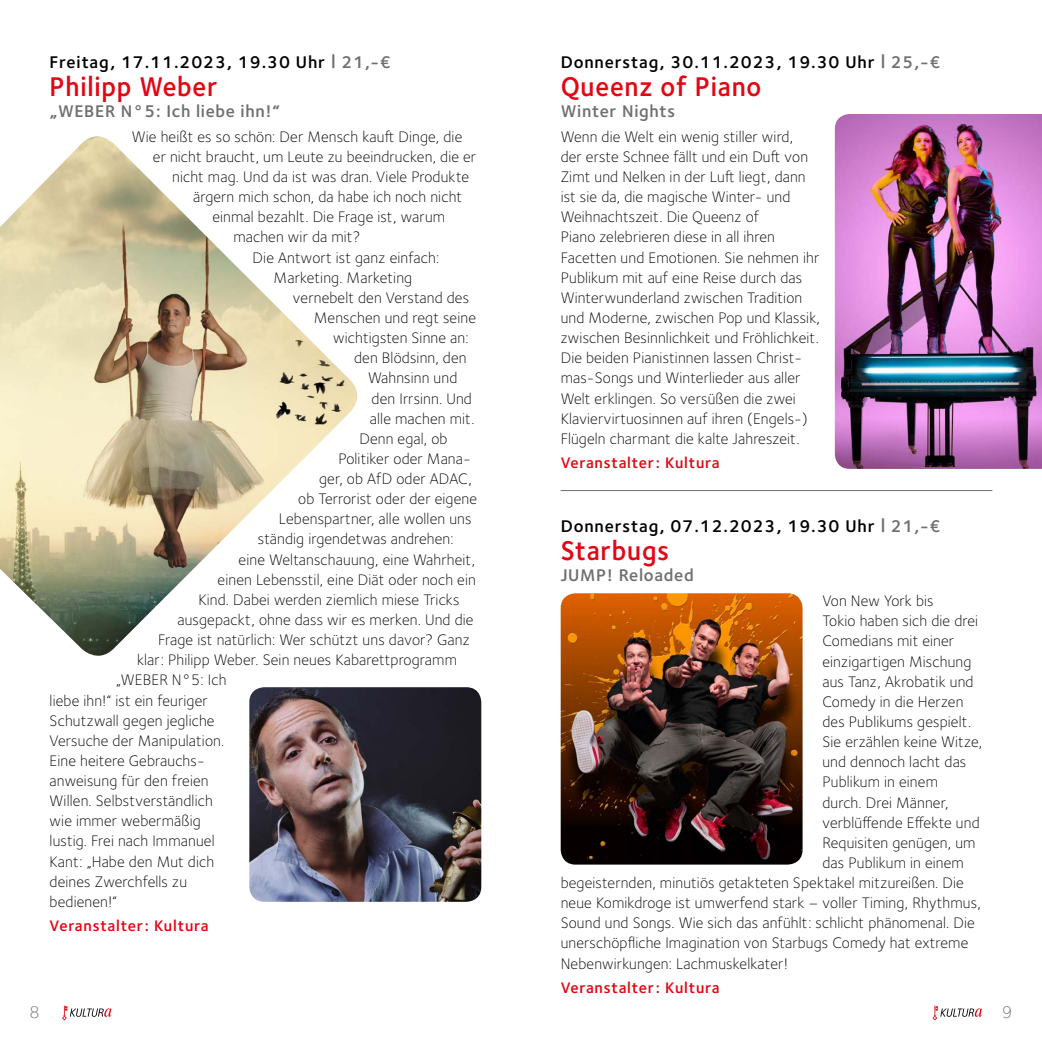
<style>
.page{position:relative;width:1042px;height:1042px;background:#fff}
.page>*{position:absolute;margin:0;border:0;box-sizing:border-box;transform-origin:0 0}
.t1{font:600 28px "Foundry Sterling";letter-spacing:.03em;color:#e30613;scale:.94 1}
.t2{font:600 17.5px "Foundry Sterling";letter-spacing:.05em;color:#000}
.t3{font:600 17.5px "Foundry Sterling";letter-spacing:.04em;color:#706f6f}
.t4{font:300 17.5px "Foundry Sterling";color:#706f6f}
.t5{font:300 15.75px/20.1px "Foundry Sterling";letter-spacing:.01em;color:#000}
.t6{font:600 15.75px "Foundry Sterling";letter-spacing:.05em;color:#e30613}
.s1{color:#706f6f}
</style>
<div class="page">
<svg style="left:62px;top:1005px;width:50px;height:16px"></svg>
<svg style="left:932px;top:1005px;width:51px;height:16px"></svg>
<hr style="left:561px;top:490px;width:431px;height:1px;background:#706f6f">
<img style="left:835px;top:114px;width:207px;height:355px">
<img style="left:561px;top:593px;width:241px;height:271px">
<img style="left:0;top:136px;width:358px;height:520px">
<img style="left:249px;top:687px;width:232px;height:215px">
<p class="t2" style="left:50px;top:51px;width:343px">Freitag, 17.11.2023, 19.30 Uhr <span class="s1">| 21,-€</span></p>
<h1 class="t1" style="left:50px;top:70px;width:180px">Philipp Weber</h1>
<p class="t3" style="left:50px;top:100px;width:232px">„WEBER N°5: Ich liebe ihn!“</p>
<p class="t5" style="left:132px;top:126px;width:332px">Wie heißt es so schön: Der Mensch kauft Dinge, die</p>
<p class="t5" style="left:153px;top:147px;width:325px">er nicht braucht, um Leute zu beeindrucken, die er</p>
<p class="t5" style="left:172px;top:167px;width:298px">nicht mag. Und da ist was dran. Viele Produkte</p>
<p class="t5" style="left:193px;top:187px;width:270px">ärgern mich schon, da habe ich noch nicht</p>
<p class="t5" style="left:212px;top:207px;width:234px">einmal bezahlt. Die Frage ist, warum</p>
<p class="t5" style="left:233px;top:227px;width:128px">machen wir da mit?</p>
<p class="t5" style="left:253px;top:247px;width:188px">Die Antwort ist ganz einfach:</p>
<p class="t5" style="left:274px;top:267px;width:140px">Marketing. Marketing</p>
<p class="t5" style="left:293px;top:287px;width:178px">vernebelt den Verstand des</p>
<p class="t5" style="left:314px;top:308px;width:164px">Menschen und regt seine</p>
<p class="t5" style="left:333px;top:328px;width:137px">wichtigsten Sinne an:</p>
<p class="t5" style="left:354px;top:348px;width:114px">den Blödsinn, den</p>
<p class="t5" style="left:368px;top:368px;width:91px">Wahnsinn und</p>
<p class="t5" style="left:372px;top:388px;width:102px">den Irrsinn. Und</p>
<p class="t5" style="left:370px;top:408px;width:106px">alle machen mit.</p>
<p class="t5" style="left:359px;top:428px;width:90px">Denn egal, ob</p>
<p class="t5" style="left:338px;top:448px;width:134px">Politiker oder Mana-</p>
<p class="t5" style="left:319px;top:469px;width:154px">ger, ob AfD oder ADAC,</p>
<p class="t5" style="left:298px;top:489px;width:180px">ob Terrorist oder der eigene</p>
<p class="t5" style="left:279px;top:509px;width:194px">Lebenspartner, alle wollen uns</p>
<p class="t5" style="left:258px;top:529px;width:197px">ständig irgendetwas andrehen:</p>
<p class="t5" style="left:239px;top:549px;width:238px">eine Weltanschauung, eine Wahrheit,</p>
<p class="t5" style="left:218px;top:569px;width:260px">einen Lebensstil, eine Diät oder noch ein</p>
<p class="t5" style="left:198px;top:589px;width:263px">Kind. Dabei werden ziemlich miese Tricks</p>
<p class="t5" style="left:177px;top:609px;width:298px">ausgepackt, ohne dass wir es merken. Und die</p>
<p class="t5" style="left:158px;top:630px;width:313px">Frage ist natürlich: Wer schützt uns davor? Ganz</p>
<p class="t5" style="left:137px;top:650px;width:321px">klar: Philipp Weber. Sein neues Kabarettprogramm</p>
<p class="t5" style="left:116px;top:670px;width:112px">„WEBER N°5: Ich</p>
<p class="t5" style="left:50px;top:690px;width:160px">liebe ihn!“ ist ein feuriger</p>
<p class="t5" style="left:50px;top:710px;width:166px">Schutzwall gegen jegliche</p>
<p class="t5" style="left:50px;top:730px;width:176px">Versuche der Manipulation.</p>
<p class="t5" style="left:50px;top:750px;width:157px">Eine heitere Gebrauchs-</p>
<p class="t5" style="left:50px;top:770px;width:160px">anweisung für den freien</p>
<p class="t5" style="left:50px;top:791px;width:165px">Willen. Selbstverständlich</p>
<p class="t5" style="left:50px;top:811px;width:153px">wie immer webermäßig</p>
<p class="t5" style="left:50px;top:831px;width:166px">lustig. Frei nach Immanuel</p>
<p class="t5" style="left:50px;top:851px;width:166px">Kant: „Habe den Mut dich</p>
<p class="t5" style="left:50px;top:871px;width:139px">deines Zwerchfells zu</p>
<p class="t5" style="left:50px;top:891px;width:69px">bedienen!“</p>
<p class="t6" style="left:50px;top:917px;width:160px">Veranstalter: Kultura</p>
<p class="t2" style="left:561px;top:51px;width:381px">Donnerstag, 30.11.2023, 19.30 Uhr <span class="s1">| 25,-€</span></p>
<h1 class="t1" style="left:561px;top:70px;width:215px">Queenz of Piano</h1>
<p class="t3" style="left:561px;top:100px;width:116px">Winter Nights</p>
<p class="t5" style="left:561px;top:126px;width:261px">Wenn die Welt ein wenig stiller wird,<br>der erste Schnee fällt und ein Duft von Zimt und Nelken in der Luft liegt, dann ist sie da, die magische Winter- und Weihnachtszeit. Die Queenz of<br>Piano zelebrieren diese in all ihren Facetten und Emotionen. Sie nehmen ihr Publikum mit auf eine Reise durch das Winterwunderland zwischen Tradition und Moderne, zwischen Pop und Klassik, zwischen Besinnlichkeit und Fröhlichkeit.<br>Die beiden Pianistinnen lassen Christ&shy;mas-Songs und Winterlieder aus aller Welt erklingen. So versüßen die zwei Klaviervirtuosinnen auf ihren (Engels-)<br>Flügeln charmant die kalte Jahreszeit.</p>
<p class="t6" style="left:561px;top:454px;width:160px">Veranstalter: Kultura</p>
<p class="t2" style="left:561px;top:516px;width:381px">Donnerstag, 07.12.2023, 19.30 Uhr <span class="s1">| 21,-€</span></p>
<h1 class="t1" style="left:561px;top:534px;width:117px">Starbugs</h1>
<p class="t3" style="left:561px;top:565px;width:135px">JUMP! Reloaded</p>
<p class="t5" style="left:822px;top:591px;width:113px">Von New York bis</p>
<p class="t5" style="left:822px;top:611px;width:157px">Tokio haben sich die drei</p>
<p class="t5" style="left:822px;top:631px;width:133px">Comedians mit einer</p>
<p class="t5" style="left:822px;top:651px;width:150px">einzigartigen Mischung</p>
<p class="t5" style="left:822px;top:671px;width:153px">aus Tanz, Akrobatik und</p>
<p class="t5" style="left:822px;top:691px;width:142px">Comedy in die Herzen</p>
<p class="t5" style="left:822px;top:711px;width:150px">des Publikums gespielt.</p>
<p class="t5" style="left:822px;top:732px;width:161px">Sie erzählen keine Witze,</p>
<p class="t5" style="left:822px;top:752px;width:145px">und dennoch lacht das</p>
<p class="t5" style="left:822px;top:772px;width:117px">Publikum in einem</p>
<p class="t5" style="left:822px;top:792px;width:127px">durch. Drei Männer,</p>
<p class="t5" style="left:822px;top:812px;width:159px">verblüffende Effekte und</p>
<p class="t5" style="left:822px;top:832px;width:155px">Requisiten genügen, um</p>
<p class="t5" style="left:822px;top:852px;width:143px">das Publikum in einem</p>
<p class="t5" style="left:561px;top:873px;width:405px">begeisternden, minutiös getakteten Spektakel mitzureißen. Die</p>
<p class="t5" style="left:561px;top:893px;width:422px">neue Komikdroge ist umwerfend stark – voller Timing, Rhythmus,</p>
<p class="t5" style="left:561px;top:913px;width:416px">Sound und Songs. Wie sich das anfühlt: schlicht phänomenal. Die</p>
<p class="t5" style="left:561px;top:933px;width:409px">unerschöpfliche Imagination von Starbugs Comedy hat extreme</p>
<p class="t5" style="left:561px;top:953px;width:229px">Nebenwirkungen: Lachmuskelkater!</p>
<p class="t6" style="left:561px;top:978px;width:160px">Veranstalter: Kultura</p>
<p class="t4" style="left:30px;top:1002px;width:12px">8</p>
<p class="t4" style="left:1002px;top:1002px;width:12px">9</p>
</div>
